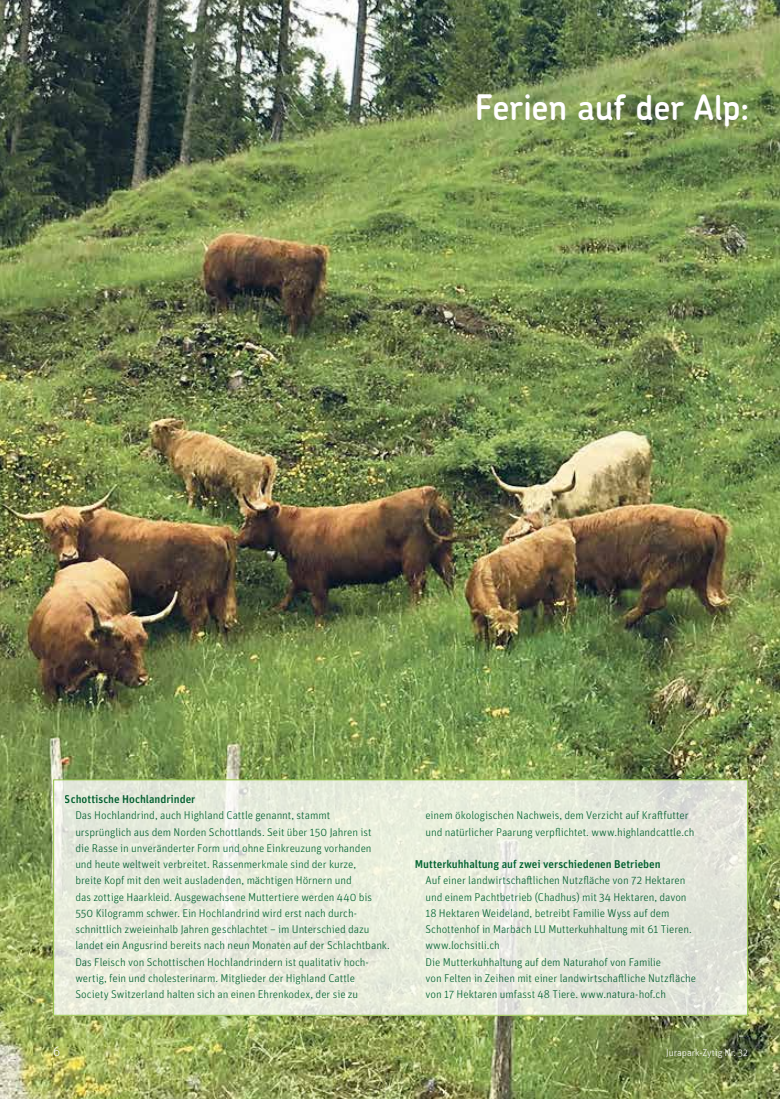
<style>
.page{position:relative;width:780px;height:1099px;background:#fff}
.page>*{position:absolute;margin:0;border:0;box-sizing:border-box;transform-origin:0 0}
.t1{font:600 35px "Chevin";letter-spacing:-.01em;color:#fff}
.t2{font:300 13.75px "Unit OT";color:#fff;scale:.96 1}
.t3{font:300 11.25px/16.2px "Unit OT";letter-spacing:-.005em;color:#006937}
.t4{font:500 11.25px "Unit OT";color:#006937}
.t5{font:300 10px "Unit OT";color:#fff}
</style>
<div class="page">
<img style="left:0;top:0;width:780px;height:1098px">
<svg style="left:55px;top:781px;width:691px;height:232px;background:#e6ebdc"></svg>
<div style="left:53px;top:779px;width:695px;height:236px;border:1px solid #96c449"></div>
<h1 class="t1" style="left:474px;top:85px;width:276px">Ferien auf der Alp:</h1>
<p class="t4" style="left:65px;top:792px;width:132px">Schottische Hochlandrinder</p>
<p class="t3" style="left:75px;top:807px;width:316px">Das Hochlandrind, auch Highland Cattle genannt, stammt<br>ursprünglich aus dem Norden Schottlands. Seit über 150 Jahren ist<br>die Rasse in unveränderter Form und ohne Einkreuzung vorhanden und heute weltweit verbreitet. Rassenmerkmale sind der kurze,<br>breite Kopf mit den weit ausladenden, mächtigen Hörnern und<br>das zottige Haarkleid. Ausgewachsene Muttertiere werden 440 bis 550 Kilogramm schwer. Ein Hochlandrind wird erst nach durch&shy;schnittlich zweieinhalb Jahren geschlachtet – im Unterschied dazu landet ein Angusrind bereits nach neun Monaten auf der Schlachtbank.<br>Das Fleisch von Schottischen Hochlandrindern ist qualitativ hoch&shy;wertig, fein und cholesterinarm. Mitglieder der Highland Cattle Society Switzerland halten sich an einen Ehrenkodex, der sie zu</p>
<p class="t3" style="left:425px;top:807px;width:270px">einem ökologischen Nachweis, dem Verzicht auf Kraftfutter und natürlicher Paarung verpflichtet. www.highlandcattle.ch</p>
<p class="t4" style="left:415px;top:857px;width:247px">Mutterkuhhaltung auf zwei verschiedenen Betrieben</p>
<p class="t3" style="left:425px;top:872px;width:272px">Auf einer landwirtschaftlichen Nutzfläche von 72 Hektaren und einem Pachtbetrieb (Chadhus) mit 34 Hektaren, davon 18 Hektaren Weideland, betreibt Familie Wyss auf dem Schottenhof in Marbach LU Mutterkuhhaltung mit 61 Tieren. www.lochsitli.ch<br>Die Mutterkuhhaltung auf dem Naturahof von Familie<br>von Felten in Zeihen mit einer landwirtschaftliche Nutzfläche von 17 Hektaren umfasst 48 Tiere. www.natura-hof.ch</p>
<p class="t2" style="left:53px;top:1043px;width:9px">6</p>
<p class="t5" style="left:666px;top:1047px;width:83px">Jurapark-Zytig Nr. 32</p>
</div>
